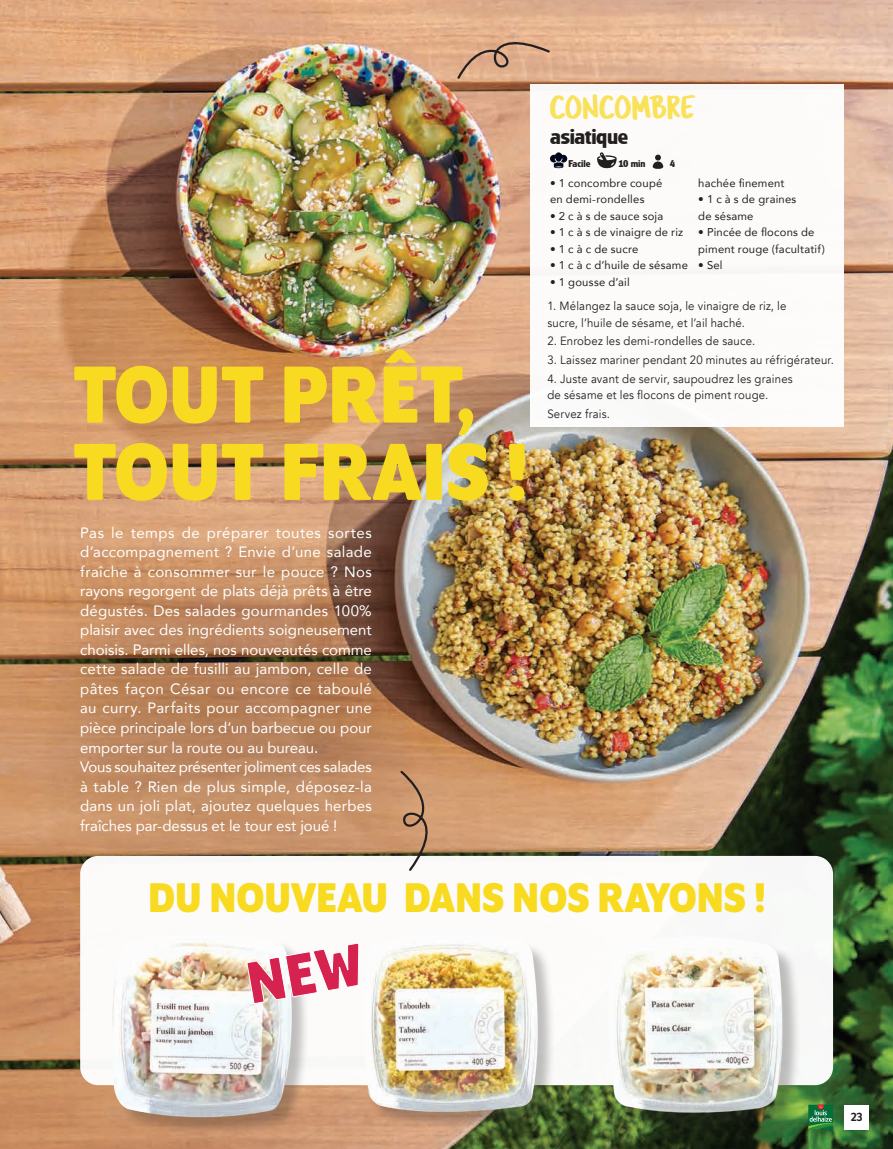
<style>
.page{position:relative;width:893px;height:1149px;background:#fff}
.page>*{position:absolute;margin:0;border:0;box-sizing:border-box;transform-origin:0 0}
.t1{font:700 87.3px/77.2px "Program OT";color:#f8db20}
.t2{font:700 44.85px "Program OT";color:#f8db20}
.t3{font:33.75px "Tragic Marker";letter-spacing:-.01em;color:#f9e15a;scale:1.1 1}
.t4{font:700 22.5px "Glasgow RR Book";letter-spacing:-.01em;color:#231f20}
.t5{font:15px/19.5px "Avenir";letter-spacing:.01em;color:#fff}
.t6{font:500 12.75px "Program OT";color:#231f20}
.t7{font:12px/16.5px "Avenir";letter-spacing:.015em;color:#231f20;scale:.95 1}
.t8{font:11.25px/16.5px "Avenir";letter-spacing:.02em;color:#231f20}
.t9{font:700 10.2px "Glasgow RR Book";color:#231f20}
.s1{font-style:inherit}
</style>
<div class="page">
<img style="left:0;top:0;width:893px;height:1148px">
<div style="left:80px;top:855px;width:753px;height:229px;background:#fff;border-radius:18px"></div>
<div style="left:530px;top:84px;width:314px;height:343px;background:#fff"></div>
<svg style="left:550px;top:152px;width:17px;height:16px"></svg>
<svg style="left:597px;top:152px;width:20px;height:16px"></svg>
<svg style="left:653px;top:155px;width:11px;height:14px"></svg>
<img style="left:90px;top:939px;width:219px;height:196px">
<img style="left:337px;top:944px;width:219px;height:199px">
<div style="left:610px;top:938px;width:192px;height:192px;background:#231f20;opacity:.28"></div>
<img style="left:591px;top:938px;width:207px;height:193px">
<svg style="left:398px;top:768px;width:54px;height:103px"></svg>
<svg style="left:455px;top:24px;width:97px;height:57px;background:#d6a786"></svg>
<svg style="left:43px;top:522px;width:375px;height:333px;background:#b6835d"></svg>
<svg style="left:808px;top:1104px;width:25px;height:24px"></svg>
<div style="left:844px;top:1104px;width:25px;height:24px;background:#fff"></div>
<svg style="left:247px;top:942px;width:119px;height:61px"></svg>
<h1 class="t1" style="left:73px;top:354px;width:458px">TOUT PRÊT,<br>TOUT FRAIS !</h1>
<p class="t5" style="left:80px;top:522px;width:293px">Pas le temps de préparer toutes sortes d’accompagnement ? Envie d’une salade fraîche à consommer sur le pouce ? Nos rayons regorgent de plats déjà prêts à être dégustés. Des salades gourmandes 100% plaisir avec des ingrédients soigneusement choisis. Parmi elles, nos nouveautés comme cette salade de fusilli au jambon, celle de pâtes façon César ou encore ce taboulé au curry. Parfaits pour accompagner une pièce principale lors d’un barbecue ou pour emporter sur la route ou au bureau.<br>Vous souhaitez présenter joliment ces salades à table ? Rien de plus simple, déposez-la dans un joli plat, ajoutez quelques herbes fraîches par-dessus et le tour est joué !</p>
<h3 class="t3" style="left:550px;top:87px;width:135px">CONCOMBRE</h3>
<h3 class="t4" style="left:550px;top:123px;width:80px">asiatique</h3>
<p class="t8" style="left:550px;top:174px;width:114px">• 1 concombre coupé en demi-rondelles</p>
<p class="t8" style="left:550px;top:207px;width:115px">• 2 c à s de sauce soja</p>
<p class="t8" style="left:550px;top:224px;width:135px">• 1 c à s de vinaigre de riz</p>
<p class="t8" style="left:550px;top:240px;width:90px">• 1 c à c de sucre</p>
<p class="t8" style="left:550px;top:257px;width:139px">• 1 c à c d’huile de sésame</p>
<p class="t8" style="left:550px;top:273px;width:81px">• 1 gousse d’ail</p>
<p class="t9" style="left:568px;top:158px;width:24px">Facile</p>
<p class="t9" style="left:619px;top:158px;width:28px">10 min</p>
<p class="t9" style="left:670px;top:158px;width:7px">4</p>
<p class="t8" style="left:698px;top:174px;width:88px">hachée <span class="s1">fi</span>nement</p>
<p class="t8" style="left:698px;top:191px;width:100px">• 1 c à s de graines de sésame</p>
<p class="t8" style="left:698px;top:224px;width:128px">• Pincée d<span class="s1">e fl</span>ocons de piment rouge (facultatif)</p>
<p class="t8" style="left:698px;top:257px;width:26px">• Sel</p>
<p class="t7" style="left:547px;top:298px;width:253px">1. Mélangez la sauce soja, le vinaigre de riz, le sucre, l’huile de sésame, et l’ail haché.</p>
<p class="t7" style="left:547px;top:333px;width:220px">2. Enrobez les demi-rondelles de sauce.</p>
<p class="t7" style="left:547px;top:352px;width:303px">3. Laissez mariner pendant 20 minutes au réfrigérateur.</p>
<p class="t7" style="left:547px;top:370px;width:260px">4. Juste avant de servir, saupoudrez les graines de sésame et les flocons de piment rouge.</p>
<p class="t7" style="left:547px;top:405px;width:67px">Servez frais.</p>
<h2 class="t2" style="left:148px;top:871px;width:620px">DU NOUVEAU DANS NOS RAYONS !</h2>
<p class="t6" style="left:851px;top:1109px;width:13px">23</p>
</div>
